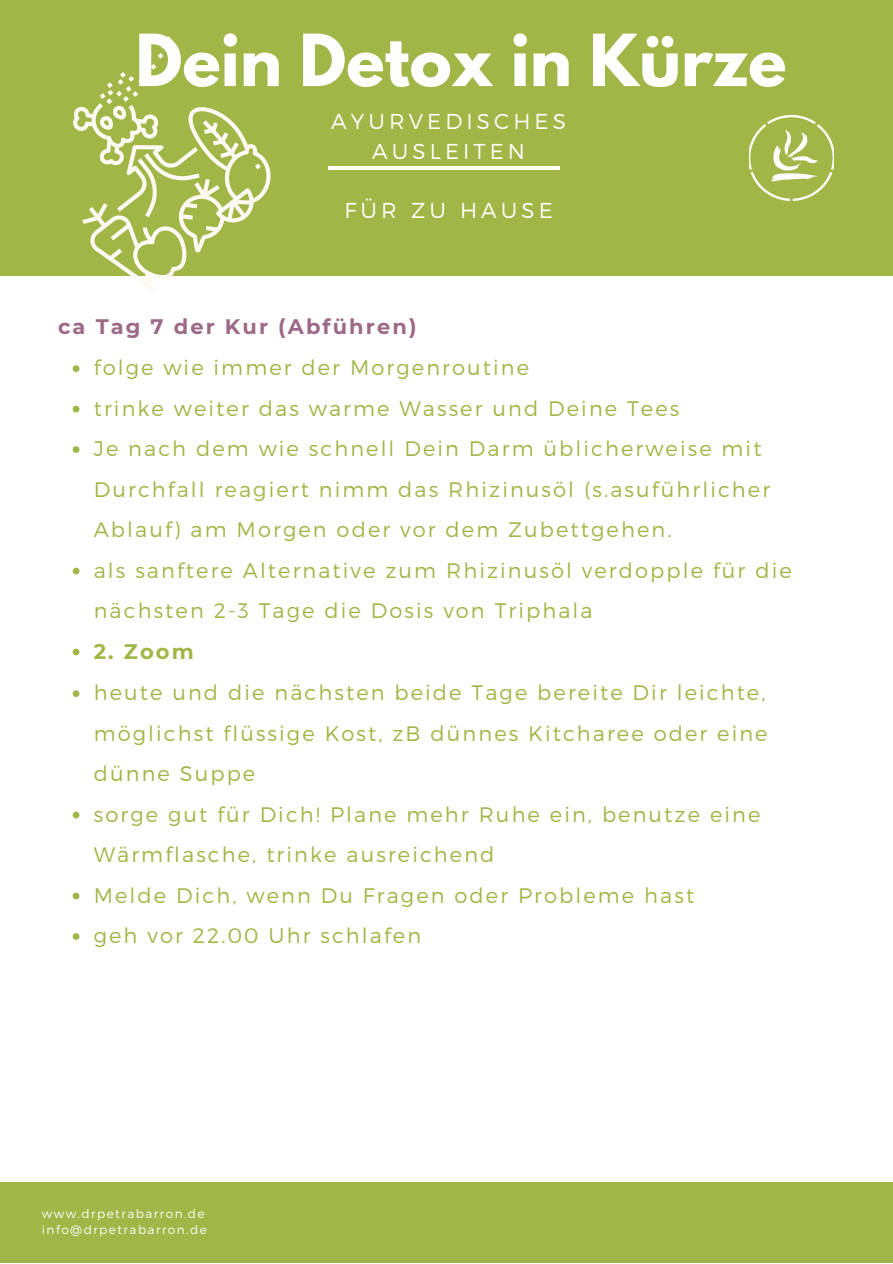
<style>
.page{position:relative;width:893px;height:1264px;background:#fff}
.page>*{position:absolute;margin:0;border:0;box-sizing:border-box;transform-origin:0 0}
.t1{font:700 63.6px "League Spartan";color:#fff}
.t2{font:300 21.6px/29.5px "Montserrat";letter-spacing:.19em;color:#fff;text-align:center}
.t3{font:300 21px/40.5px "Montserrat";letter-spacing:.1em;color:#a0b646}
.t4{font:700 21px "Montserrat";letter-spacing:.1em;color:#9c6987}
.t5{font:700 21px "Montserrat";color:#a0b646}
.t6{font:300 12.15px/16.4px "Montserrat";letter-spacing:.12em;color:#fff}
</style>
<div class="page">
<div style="left:0;top:0;width:892px;height:275px;background:#a0b646"></div>
<hr style="left:328px;top:167px;width:231px;height:3px;background:#fff">
<div style="left:0;top:1182px;width:892px;height:80px;background:#a0b646"></div>
<img style="left:749px;top:115px;width:84px;height:86px">
<svg style="left:66px;top:36px;width:222px;height:254px"></svg>
<svg style="left:73px;top:365px;width:6px;height:7px"></svg>
<svg style="left:73px;top:406px;width:6px;height:6px"></svg>
<svg style="left:73px;top:446px;width:6px;height:7px"></svg>
<svg style="left:73px;top:567px;width:6px;height:7px"></svg>
<svg style="left:73px;top:648px;width:6px;height:7px"></svg>
<svg style="left:73px;top:690px;width:6px;height:7px"></svg>
<svg style="left:73px;top:811px;width:6px;height:7px"></svg>
<svg style="left:73px;top:892px;width:6px;height:7px"></svg>
<svg style="left:73px;top:933px;width:6px;height:6px"></svg>
<h1 class="t1" style="left:135px;top:29px;width:652px">Dein Detox in Kürze</h1>
<p class="t2" style="left:331px;top:106px;width:236px">AYURVEDISCHES<br>AUSLEITEN</p>
<p class="t2" style="left:344px;top:194px;width:210px">FÜR ZU HAUSE</p>
<p class="t4" style="left:58px;top:313px;width:360px">ca Tag 7 der Kur (Abführen)</p>
<p class="t3" style="left:94px;top:346px;width:699px">folge wie immer der Morgenroutine<br>trinke weiter das warme Wasser und Deine Tees<br>Je nach dem wie schnell Dein Darm üblicherweise mit Durchfall reagiert nimm das Rhizinusöl (s.asuführlicher Ablauf) am Morgen oder vor dem Zubettgehen.<br>als sanftere Alternative zum Rhizinusöl verdopple für die nächsten 2-3 Tage die Dosis von Triphala</p>
<p class="t5" style="left:94px;top:638px;width:101px">2. Zoom</p>
<p class="t3" style="left:94px;top:671px;width:675px">heute und die nächsten beide Tage bereite Dir leichte, möglichst flüssige Kost, zB dünnes Kitcharee oder eine dünne Suppe<br>sorge gut für Dich! Plane mehr Ruhe ein, benutze eine Wärmflasche, trinke ausreichend<br>Melde Dich, wenn Du Fragen oder Probleme hast<br>geh vor 22.00 Uhr schlafen</p>
<p class="t6" style="left:42px;top:1204px;width:166px">www.drpetrabarron.de info@drpetrabarron.de</p>
</div>
